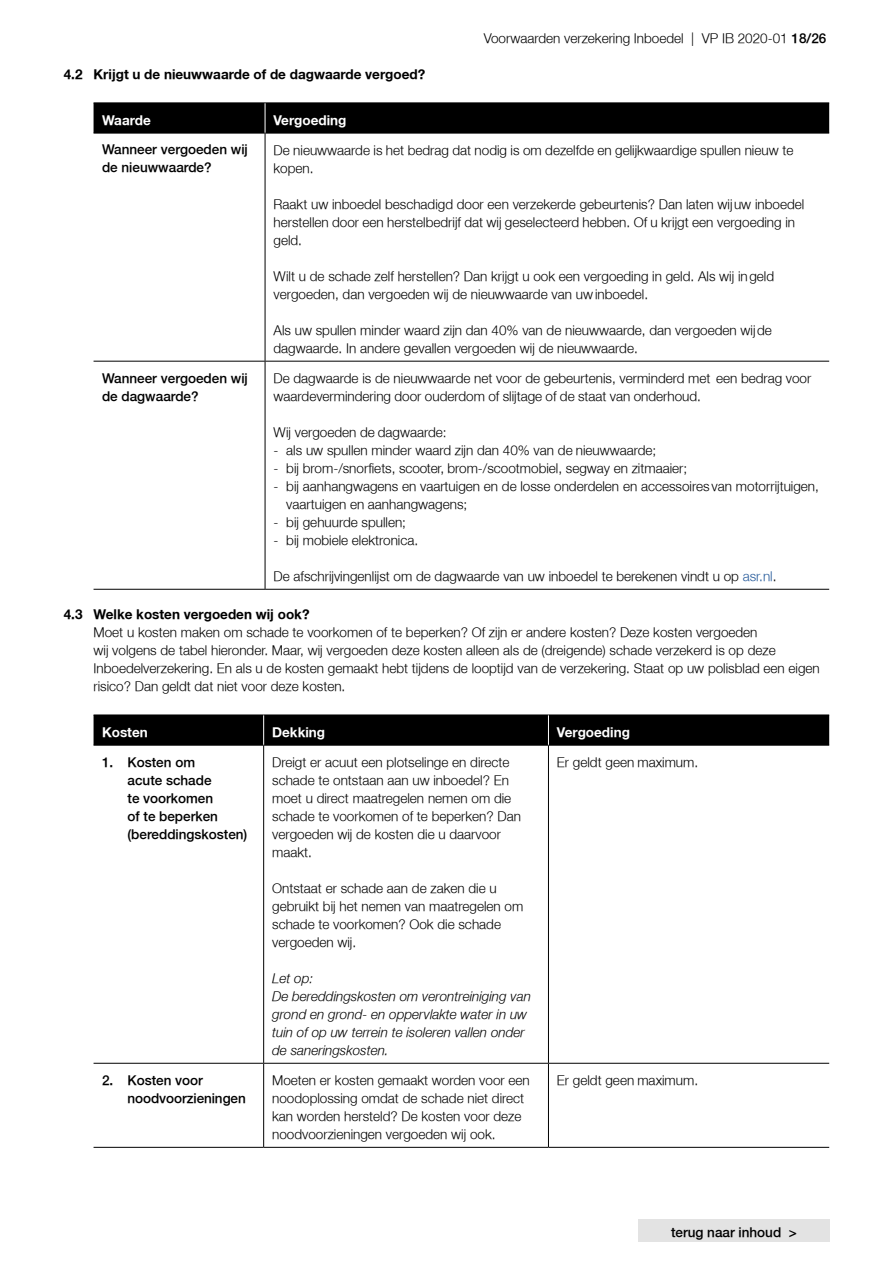
<style>
.page{position:relative;width:893px;height:1263px;background:#fff}
.page>*{position:absolute;margin:0;border:0;box-sizing:border-box;transform-origin:0 0}
.t1{font:300 13.5px/18px "Fortis Helvetica";color:#000}
.t2{font:300 13.5px/18px "Fortis Helvetica";color:#000}
.t3{font:italic 300 13.5px/18px "Fortis Helvetica";color:#000}
.t4{font:700 13.5px "Fortis Helvetica";color:#000}
.t5{font:700 13.5px "Fortis Helvetica";color:#fff}
.s1{font-style:inherit}
.s2{color:#275b9b}
</style>
<div class="page">
<div style="left:638px;top:1219px;width:192px;height:23px;background:#e3e3e3"></div>
<div style="left:94px;top:104px;width:735px;height:29px;background:#000"></div>
<hr style="left:94px;top:103px;width:171px;height:1px;background:#000">
<hr style="left:265px;top:103px;width:564px;height:1px;background:#000">
<hr style="left:94px;top:133px;width:171px;height:1px;background:#000">
<hr style="left:265px;top:133px;width:1px;height:228px;background:#000">
<hr style="left:265px;top:133px;width:564px;height:1px;background:#000">
<hr style="left:94px;top:361px;width:171px;height:1px;background:#000">
<hr style="left:94px;top:589px;width:171px;height:1px;background:#000">
<hr style="left:265px;top:362px;width:1px;height:227px;background:#000">
<hr style="left:265px;top:361px;width:564px;height:1px;background:#000">
<hr style="left:265px;top:589px;width:564px;height:1px;background:#000">
<hr style="left:265px;top:103px;width:1px;height:30px;background:#fff">
<div style="left:94px;top:716px;width:735px;height:29px;background:#000"></div>
<hr style="left:94px;top:715px;width:170px;height:1px;background:#000">
<hr style="left:94px;top:745px;width:170px;height:1px;background:#000">
<hr style="left:264px;top:715px;width:284px;height:1px;background:#000">
<hr style="left:264px;top:745px;width:284px;height:1px;background:#000">
<hr style="left:548px;top:715px;width:281px;height:1px;background:#000">
<hr style="left:548px;top:745px;width:281px;height:1px;background:#000">
<hr style="left:263px;top:745px;width:1px;height:318px;background:#000">
<hr style="left:548px;top:745px;width:1px;height:318px;background:#000">
<hr style="left:94px;top:1063px;width:170px;height:1px;background:#000">
<hr style="left:263px;top:1064px;width:1px;height:83px;background:#000">
<hr style="left:264px;top:1063px;width:284px;height:1px;background:#000">
<hr style="left:548px;top:1064px;width:1px;height:83px;background:#000">
<hr style="left:548px;top:1063px;width:281px;height:1px;background:#000">
<hr style="left:94px;top:1147px;width:170px;height:1px;background:#000">
<hr style="left:264px;top:1147px;width:284px;height:1px;background:#000">
<hr style="left:548px;top:1147px;width:281px;height:1px;background:#000">
<hr style="left:263px;top:715px;width:1px;height:30px;background:#fff">
<hr style="left:548px;top:715px;width:1px;height:30px;background:#fff">
<p class="t1" style="left:484px;top:29px;width:344px">Voorwaarden verzekering Inboedel | VP IB 2020-01 <span class="s1">18/26</span></p>
<p class="t4" style="left:64px;top:65px;width:363px">4.2 Krijgt u de nieuwwaarde of de dagwaarde vergoed?</p>
<p class="t5" style="left:102px;top:111px;width:50px">Waarde</p>
<p class="t5" style="left:274px;top:111px;width:74px">Vergoeding</p>
<p class="t2" style="left:102px;top:141px;width:147px">Wanneer vergoeden wij de nieuwwaarde?</p>
<p class="t1" style="left:274px;top:141px;width:521px">De nieuwwaarde is het bedrag dat nodig is om dezelfde en gelijkwaardige spullen nieuw te kopen.</p>
<p class="t1" style="left:274px;top:195px;width:532px">Raakt uw inboedel beschadigd door een verzekerde gebeurtenis? Dan laten wij uw inboedel herstellen door een herstelbedrijf dat wij geselecteerd hebben. Of u krijgt een vergoeding in geld.</p>
<p class="t1" style="left:274px;top:267px;width:502px">Wilt u de schade zelf herstellen? Dan krijgt u ook een vergoeding in geld. Als wij in geld vergoeden, dan vergoeden wij de nieuwwaarde van uw inboedel.</p>
<p class="t1" style="left:274px;top:321px;width:500px">Als uw spullen minder waard zijn dan 40% van de nieuwwaarde, dan vergoeden wij de dagwaarde. In andere gevallen vergoeden wij de nieuwwaarde.</p>
<p class="t2" style="left:102px;top:369px;width:147px">Wanneer vergoeden wij de dagwaarde?</p>
<p class="t1" style="left:274px;top:369px;width:539px">De dagwaarde is de nieuwwaarde net voor de gebeurtenis, verminderd met een bedrag voor waardevermindering door ouderdom of slijtage of de staat van onderhoud.</p>
<p class="t1" style="left:274px;top:423px;width:175px">Wij vergoeden de dagwaarde:</p>
<p class="t1" style="left:274px;top:441px;width:384px">- als uw spullen minder waard zijn dan 40% van de nieuwwaarde;</p>
<p class="t1" style="left:274px;top:459px;width:415px">- bij brom-/snorfiets, scooter, brom-/scootmobiel, segway en zitmaaier;</p>
<p class="t1" style="left:286px;top:477px;width:534px;text-indent:-13px">- bij aanhangwagens en vaartuigen en de losse onderdelen en accessoires van motorrijtuigen, vaartuigen en aanhangwagens;</p>
<p class="t1" style="left:274px;top:513px;width:134px">- bij gehuurde spullen;</p>
<p class="t1" style="left:274px;top:531px;width:146px">- bij mobiele elektronica.</p>
<p class="t1" style="left:274px;top:567px;width:504px">De afschrijvingenlijst om de dagwaarde van uw inboedel te berekenen vindt u op <span class="s2">asr.nl</span>.</p>
<p class="t4" style="left:64px;top:605px;width:247px">4.3 Welke kosten vergoeden wij ook?</p>
<p class="t1" style="left:94px;top:623px;width:728px">Moet u kosten maken om schade te voorkomen of te beperken? Of zijn er andere kosten? Deze kosten vergoeden<br>wij volgens de tabel hieronder. Maar, wij vergoeden deze kosten alleen als de (dreigende) schade verzekerd is op deze Inboedelverzekering. En als u de kosten gemaakt hebt tijdens de looptijd van de verzekering. Staat op uw polisblad een eigen risico? Dan geldt dat niet voor deze kosten.</p>
<p class="t5" style="left:102px;top:723px;width:47px">Kosten</p>
<p class="t5" style="left:272px;top:723px;width:54px">Dekking</p>
<p class="t5" style="left:557px;top:723px;width:74px">Vergoeding</p>
<p class="t2" style="left:128px;top:753px;width:121px;text-indent:-26px">1. Kosten om<br>acute schade<br>te voorkomen<br>of te beperken (bereddingskosten)</p>
<p class="t1" style="left:272px;top:753px;width:250px">Dreigt er acuut een plotselinge en directe schade te ontstaan aan uw inboedel? En moet u direct maatregelen nemen om die schade te voorkomen of te beperken? Dan vergoeden wij de kosten die u daarvoor maakt.</p>
<p class="t1" style="left:272px;top:879px;width:253px">Ontstaat er schade aan de zaken die u gebruikt bij het nemen van maatregelen om schade te voorkomen? Ook die schade vergoeden wij.</p>
<p class="t3" style="left:272px;top:969px;width:260px">Let op:<br>De bereddingskosten om verontreiniging van grond en grond- en oppervlakte water in uw tuin of op uw terrein te isoleren vallen onder de saneringskosten.</p>
<p class="t1" style="left:557px;top:753px;width:143px">Er geldt geen maximum.</p>
<p class="t2" style="left:128px;top:1071px;width:120px;text-indent:-26px">2. Kosten voor noodvoorzieningen</p>
<p class="t1" style="left:272px;top:1071px;width:259px">Moeten er kosten gemaakt worden voor een noodoplossing omdat de schade niet direct kan worden hersteld? De kosten voor deze noodvoorzieningen vergoeden wij ook.</p>
<p class="t1" style="left:557px;top:1071px;width:143px">Er geldt geen maximum.</p>
<p class="t2" style="left:671px;top:1224px;width:127px">terug naar inhoud &gt;</p>
</div>
